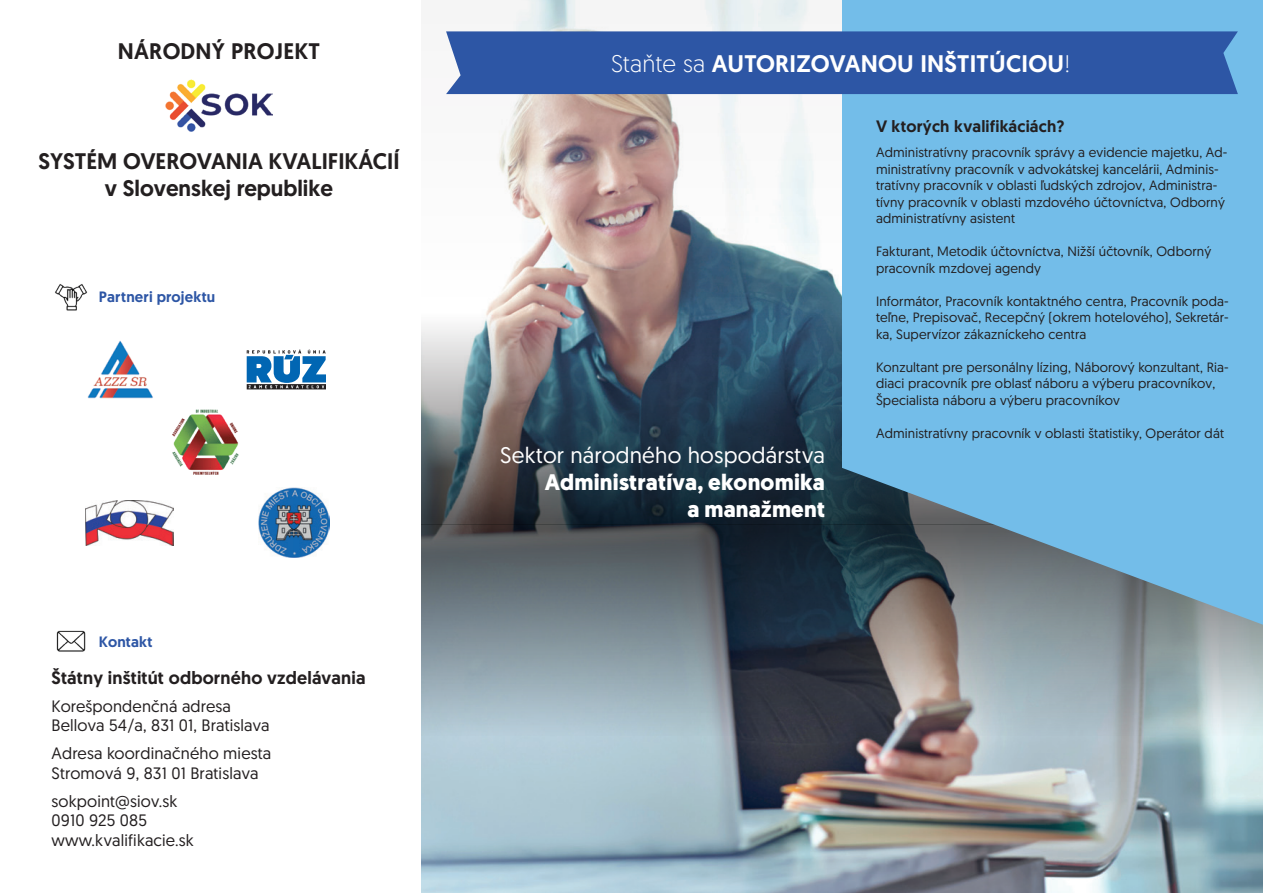
<style>
.page{position:relative;width:1263px;height:893px;background:#fff}
.page>*{position:absolute;margin:0;border:0;box-sizing:border-box;transform-origin:0 0}
.t1{font:500 24px "Geomanist";letter-spacing:.01em;color:#fff}
.t2{font:500 22.5px/27px "Geomanist";color:#231f20;text-align:center}
.t3{font:700 22.5px/27px "Geomanist";letter-spacing:.01em;color:#fff;text-align:right}
.Subtitle{font:500 18px "Geomanist";letter-spacing:.01em;color:#231f20}
.Text{font:16.5px/19.5px "Geomanist";letter-spacing:.01em;color:#231f20}
.Subtitle-2{font:500 16.5px "Geomanist";letter-spacing:.01em;color:#231f20}
.Subtitle_Small{font:500 15px "Geomanist";letter-spacing:.01em;color:#2d56a5}
.Text-2{font:13.5px/16.5px "Geomanist";letter-spacing:.01em;color:#231f20}
.s1{font-weight:300}
.s2{font-weight:400}
</style>
<div class="page">
<img style="left:421px;top:736px;width:842px;height:157px">
<svg style="left:446px;top:0;width:396px;height:313px"></svg>
<svg style="left:421px;top:525px;width:842px;height:211px;background:#748087"></svg>
<img style="left:421px;top:313px;width:421px;height:212px">
<div style="left:842px;top:0;width:421px;height:460px;background:#73bde9"></div>
<svg style="left:842px;top:460px;width:421px;height:165px;background:#6793ac"></svg>
<svg style="left:247px;top:349px;width:79px;height:40px"></svg>
<img style="left:172px;top:409px;width:67px;height:66px">
<img style="left:87px;top:340px;width:66px;height:59px">
<img style="left:85px;top:500px;width:89px;height:45px">
<img style="left:259px;top:487px;width:70px;height:71px">
<img style="left:55px;top:284px;width:33px;height:27px">
<img style="left:56px;top:630px;width:30px;height:22px">
<div style="left:446px;top:31px;width:792px;height:63px;background:#2d56a5"></div>
<img style="left:166px;top:80px;width:106px;height:51px">
<p class="t2" style="left:118px;top:38px;width:204px">NÁRODNÝ PROJEKT</p>
<p class="t2" style="left:38px;top:147px;width:363px">SYSTÉM OVEROVANIA KVALIFIKÁCIÍ v Slovenskej republike</p>
<p class="Subtitle_Small" style="left:99px;top:287px;width:118px">Partneri projektu</p>
<p class="Subtitle_Small" style="left:99px;top:631px;width:55px">Kontakt</p>
<p class="Subtitle" style="left:52px;top:665px;width:315px">Štátny inštitút odborného vzdelávania</p>
<p class="Text" style="left:52px;top:696px;width:220px">Korešpondenčná adresa<br>Bellova 54/a, 831 01, Bratislava</p>
<p class="Text" style="left:52px;top:743px;width:221px">Adresa koordinačného miesta<br>Stromová 9, 831 01 Bratislava</p>
<p class="Text" style="left:52px;top:791px;width:144px">sokpoint@siov.sk<br>0910 925 085 www.kvalifikacie.sk</p>
<p class="t1" style="left:611px;top:47px;width:461px"><span class="s1">Staňte sa</span> AUTORIZOVANOU INŠTITÚCIOU<span class="s1">!</span></p>
<p class="t3" style="left:500px;top:442px;width:326px"><span class="s2">Sektor národného hospodárstva<br></span>Administratíva, ekonomika<br>a manažment</p>
<p class="Subtitle-2" style="left:876px;top:115px;width:190px">V ktorých kvalifikáciách?</p>
<p class="Text-2" style="left:876px;top:144px;width:353px">Administratívny pracovník správy a evidencie majetku, Ad&shy;ministratívny pracovník v advokátskej kancelárii, Adminis&shy;tratívny pracovník v oblasti ľudských zdrojov, Administra&shy;tívny pracovník v oblasti mzdového účtovníctva, Odborný administratívny asistent</p>
<p class="Text-2" style="left:876px;top:243px;width:337px">Fakturant, Metodik účtovníctva, Nižší účtovník, Odborný pracovník mzdovej agendy</p>
<p class="Text-2" style="left:876px;top:292px;width:354px;text-align:justify">Informátor, Pracovník kontaktného centra, Pracovník poda&shy;teľne, Prepisovač, Recepčný (okrem hotelového), Sekretár&shy;ka, Supervízor zákazníckeho centra</p>
<p class="Text-2" style="left:876px;top:358px;width:354px">Konzultant pre personálny lízing, Náborový konzultant, Ria&shy;diaci pracovník pre oblasť náboru a výberu pracovníkov,<br>Špecialista náboru a výberu pracovníkov</p>
<p class="Text-2" style="left:876px;top:424px;width:349px">Administratívny pracovník v oblasti štatistiky, Operátor dát</p>
</div>
